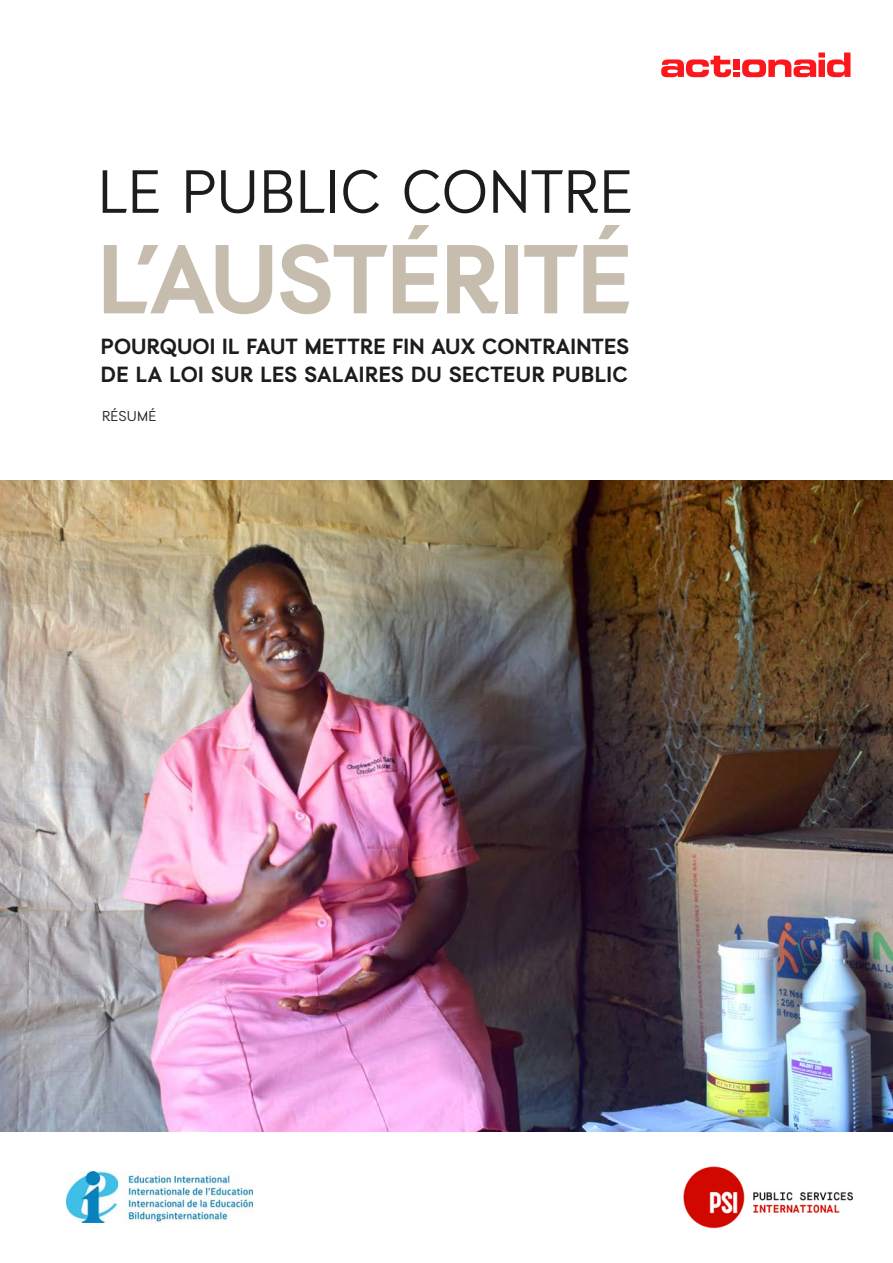
<style>
.page{position:relative;width:893px;height:1263px;background:#fff}
.page>*{position:absolute;margin:0;border:0;box-sizing:border-box;transform-origin:0 0}
.t1{font:700 97.5px "Auxilia";letter-spacing:-.01em;color:#c6bdae}
.t2{font:60.75px "Auxilia";letter-spacing:.005em;color:#1c1c1c}
.t3{font:700 21.9px/28.5px "Auxilia";letter-spacing:.01em;color:#1c1c1c}
.t4{font:14.25px "Auxilia";letter-spacing:.01em;color:#231f20}
</style>
<div class="page">
<img style="left:0;top:480px;width:893px;height:651px">
<svg style="left:661px;top:52px;width:190px;height:25px"></svg>
<img style="left:683px;top:1166px;width:170px;height:63px">
<img style="left:67px;top:1171px;width:186px;height:52px">
<p class="t2" style="left:98px;top:155px;width:537px">LE PUBLIC CONTRE</p>
<p class="t1" style="left:98px;top:219px;width:535px">L’AUSTÉRITÉ</p>
<p class="t3" style="left:101px;top:331px;width:530px">POURQUOI IL FAUT METTRE FIN AUX CONTRAINTES<br>DE LA LOI SUR LES SALAIRES DU SECTEUR PUBLIC</p>
<p class="t4" style="left:102px;top:407px;width:56px">RÉSUMÉ</p>
</div>
